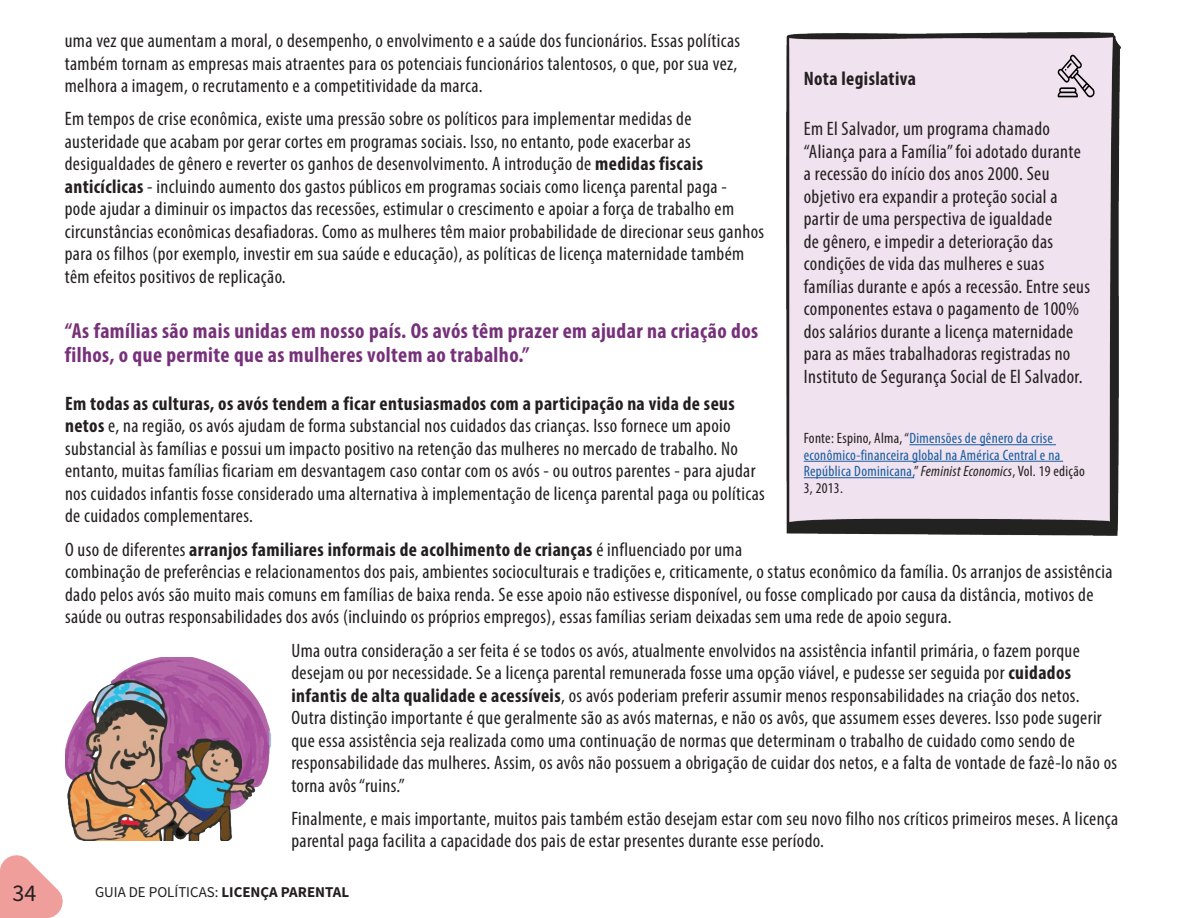
<style>
.page{position:relative;width:1188px;height:918px;background:#fff}
.page>*{position:absolute;margin:0;border:0;box-sizing:border-box;transform-origin:0 0}
.t1{font:24px "Source Sans Pro";color:#231f20}
.t2{font:700 condensed 21.75px/24px "Myriad Pro";letter-spacing:.02em;color:#77317a}
.t3{font:condensed 19.5px/22.5px "Myriad Pro";letter-spacing:.02em;color:#231f20}
.t4{font:700 condensed 19.5px "Myriad Pro";letter-spacing:.02em;color:#231f20}
.t5{font:condensed 15px/16.5px "Myriad Pro";letter-spacing:.02em;color:#175d9e}
.t6{font:15px "Source Sans Pro";color:#231f20}
.s1{font-weight:700}
.s2{color:#231f20}
.s3{font-style:italic;color:#231f20}
</style>
<div class="page">
<svg style="left:0;top:855px;width:63px;height:63px"></svg>
<img style="left:66px;top:657px;width:206px;height:183px">
<img style="left:786px;top:32px;width:335px;height:503px">
<hr style="left:909px;top:444px;width:147px;height:1px;background:#175d9e">
<hr style="left:804px;top:461px;width:259px;height:1px;background:#175d9e">
<hr style="left:804px;top:477px;width:110px;height:1px;background:#175d9e">
<svg style="left:1057px;top:55px;width:38px;height:42px;background:#b7adb7"></svg>
<p class="t3" style="left:65px;top:29px;width:677px">uma vez que aumentam a moral, o desempenho, o envolvimento e a saúde dos funcionários. Essas políticas também tornam as empresas mais atraentes para os potenciais funcionários talentosos, o que, por sua vez, melhora a imagem, o recrutamento e a competitividade da marca.</p>
<p class="t3" style="left:65px;top:107px;width:701px">Em tempos de crise econômica, existe uma pressão sobre os políticos para implementar medidas de austeridade que acabam por gerar cortes em programas sociais. Isso, no entanto, pode exacerbar as desigualdades de gênero e reverter os ganhos de desenvolvimento. A introdução de <span class="s1">medidas fiscais anticíclicas</span> - incluindo aumento dos gastos públicos em programas sociais como licença parental paga -<br>pode ajudar a diminuir os impactos das recessões, estimular o crescimento e apoiar a força de trabalho em circunstâncias econômicas desafiadoras. Como as mulheres têm maior probabilidade de direcionar seus ganhos para os filhos (por exemplo, investir em sua saúde e educação), as políticas de licença maternidade também têm efeitos positivos de replicação.</p>
<p class="t2" style="left:65px;top:319px;width:695px">“As famílias são mais unidas em nosso país. Os avós têm prazer em ajudar na criação dos filhos, o que permite que as mulheres voltem ao trabalho.”</p>
<p class="t4" style="left:804px;top:66px;width:114px">Nota legislativa</p>
<p class="t3" style="left:804px;top:117px;width:288px">Em El Salvador, um programa chamado “Aliança para a Família” foi adotado durante a recessão do início dos anos 2000. Seu objetivo era expandir a proteção social a partir de uma perspectiva de igualdade<br>de gênero, e impedir a deterioração das condições de vida das mulheres e suas famílias durante e após a recessão. Entre seus componentes estava o pagamento de 100% dos salários durante a licença maternidade para as mães trabalhadoras registradas no Instituto de Segurança Social de El Salvador.</p>
<p class="t3" style="left:65px;top:392px;width:701px"><span class="s1">Em todas as culturas, os avós tendem a ficar entusiasmados com a participação na vida de seus netos</span> e, na região, os avós ajudam de forma substancial nos cuidados das crianças. Isso fornece um apoio substancial às famílias e possui um impacto positivo na retenção das mulheres no mercado de trabalho. No entanto, muitas famílias ficariam em desvantagem caso contar com os avós - ou outros parentes - para ajudar nos cuidados infantis fosse considerado uma alternativa à implementação de licença parental paga ou políticas de cuidados complementares.</p>
<p class="t3" style="left:65px;top:538px;width:1049px">O uso de diferentes <span class="s1">arranjos familiares informais de acolhimento de crianças</span> é influenciado por uma<br>combinação de preferências e relacionamentos dos pais, ambientes socioculturais e tradições e, criticamente, o status econômico da família. Os arranjos de assistência dado pelos avós são muito mais comuns em famílias de baixa renda. Se esse apoio não estivesse disponível, ou fosse complicado por causa da distância, motivos de saúde ou outras responsabilidades dos avós (incluindo os próprios empregos), essas famílias seriam deixadas sem uma rede de apoio segura.</p>
<p class="t3" style="left:291px;top:639px;width:827px">Uma outra consideração a ser feita é se todos os avós, atualmente envolvidos na assistência infantil primária, o fazem porque desejam ou por necessidade. Se a licença parental remunerada fosse uma opção viável, e pudesse ser seguida por <span class="s1">cuidados infantis de alta qualidade e acessíveis</span>, os avós poderiam preferir assumir menos responsabilidades na criação dos netos.<br>Outra distinção importante é que geralmente são as avós maternas, e não os avôs, que assumem esses deveres. Isso pode sugerir que essa assistência seja realizada como uma continuação de normas que determinam o trabalho de cuidado como sendo de responsabilidade das mulheres. Assim, os avôs não possuem a obrigação de cuidar dos netos, e a falta de vontade de fazê-lo não os torna avôs “ruins.”</p>
<p class="t3" style="left:291px;top:807px;width:829px">Finalmente, e mais importante, muitos pais também estão desejam estar com seu novo filho nos críticos primeiros meses. A licença parental paga facilita a capacidade dos pais de estar presentes durante esse período.</p>
<p class="t5" style="left:804px;top:430px;width:283px"><span class="s2">Fonte: Espino, Alma, “</span>Dimensões de gênero da crise econômico-financeira global na América Central e na República Dominicana,<span class="s2">”</span> <span class="s3">Feminist Economics</span><span class="s2">, Vol. 19 edição 3, 2013.</span></p>
<p class="t1" style="left:13px;top:878px;width:25px">34</p>
<p class="t6" style="left:95px;top:883px;width:256px">GUIA DE POLÍTICAS: <span class="s1">LICENÇA PARENTAL</span></p>
</div>
